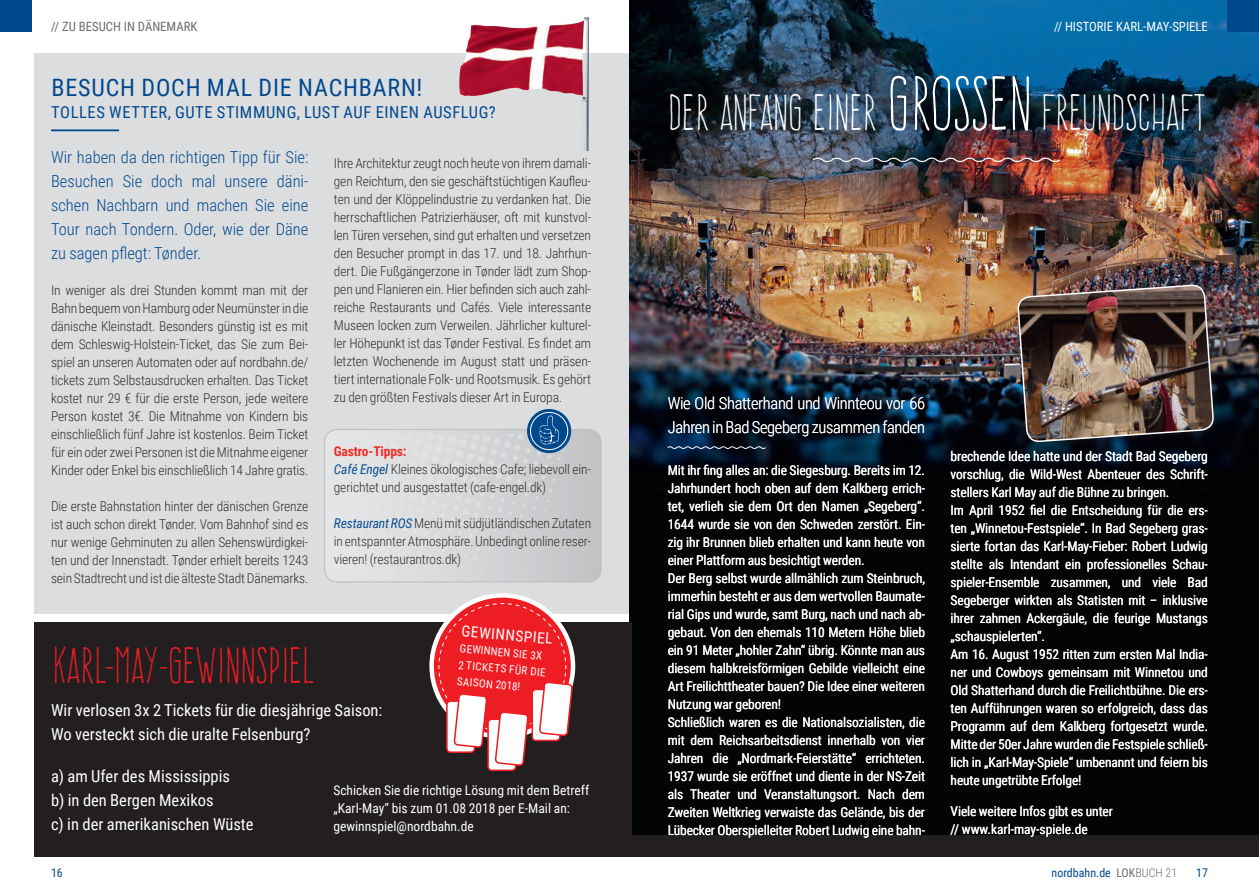
<style>
.page{position:relative;width:1259px;height:893px;background:#fff}
.page>*{position:absolute;margin:0;border:0;box-sizing:border-box;transform-origin:0 0}
.t1{font:44.55px "Frente H1";color:#fff}
.t2{font:44.55px "Frente H1";color:#ee1d23}
.t3{font:24px "Roboto Condensed";letter-spacing:.035em;color:#01498e}
.t4{font:16.5px/24px "Roboto Condensed";color:#fff}
.t5{font:300 16.5px/24px "Roboto Condensed";color:#01498e;text-align:justify}
.t6{font:300 16.5px/24px "Roboto Condensed";letter-spacing:-.02em;color:#fff}
.t7{font:16.5px "Roboto Condensed";letter-spacing:.035em;color:#01498e}
.t8{font:15.3px "Roboto Condensed";color:#fff}
.t9{font:13.5px/18px "Roboto Condensed";letter-spacing:-.01em;color:#fff}
.t10{font:300 13.5px/18px "Roboto Condensed";letter-spacing:-.01em;color:#312f30;text-align:justify}
.t11{font:12.75px "Roboto Condensed";color:#fff}
.t12{font:12.75px "Roboto Condensed";color:#6c6d70}
.t13{font:12px "Roboto Condensed";color:#01498e}
.t14{font:11.1px/16.4px "Roboto Condensed";color:#fff}
.s1{font-weight:700;color:#ee2d28}
.s2{font-weight:400;font-style:italic;color:#0d4f93}
.s3{font-size:66.9px}
.s4{color:#6c6d70}
.s5{font-weight:300;color:#6c6d70}
</style>
<div class="page">
<div style="left:34px;top:53px;width:1194px;height:560px;background:#dcdddf"></div>
<div style="left:0;top:0;width:31px;height:31px;background:#01498e"></div>
<div style="left:629px;top:0;width:630px;height:857px;background:#231f20"></div>
<img style="left:629px;top:0;width:630px;height:835px">
<div style="left:1228px;top:0;width:31px;height:31px;background:#01498e"></div>
<div style="left:1016px;top:283px;width:205px;height:166px;background:#231f20;opacity:.3"></div>
<img style="left:1017px;top:254px;width:196px;height:219px">
<svg style="left:667px;top:446px;width:99px;height:4px"></svg>
<div style="left:325px;top:429px;width:276px;height:153px;background:#c3c5c7;border-radius:13px"></div>
<hr style="left:51px;top:129px;width:68px;height:2px;background:#01498e">
<svg style="left:527px;top:409px;width:44px;height:44px"></svg>
<div style="left:530px;top:412px;width:38px;height:38px;border:1px solid #fff;border-radius:50%"></div>
<svg style="left:325px;top:415px;width:245px;height:168px"></svg>
<div style="left:34px;top:623px;width:597px;height:234px;background:#231f20"></div>
<svg style="left:432px;top:595px;width:141px;height:142px"></svg>
<svg style="left:438px;top:603px;width:135px;height:169px"></svg>
<img style="left:459px;top:16px;width:179px;height:135px">
<img style="left:811px;top:156px;width:250px;height:8px">
<p class="t12" style="left:51px;top:18px;width:148px">// ZU BESUCH IN DÄNEMARK</p>
<p class="t11" style="left:1054px;top:18px;width:155px">// HISTORIE KARL-MAY-SPIELE</p>
<h2 class="t3" style="left:51px;top:70px;width:372px">BESUCH DOCH MAL DIE NACHBARN!</h2>
<p class="t7" style="left:51px;top:101px;width:446px">TOLLES WETTER, GUTE STIMMUNG, LUST AUF EINEN AUSFLUG?</p>
<p class="t5" style="left:51px;top:144px;width:259px">Wir haben da den richtigen Tipp für Sie:<br>Besuchen Sie doch mal unsere däni&shy;schen Nachbarn und machen Sie eine Tour nach Tondern. Oder, wie der Däne zu sagen pflegt: Tønder.</p>
<p class="t10" style="left:51px;top:280px;width:259px">In weniger als drei Stunden kommt man mit der Bahn bequem von Hamburg oder Neumünster in die dänische Kleinstadt. Besonders günstig ist es mit dem Schleswig-Holstein-Ticket, das Sie zum Bei&shy;spiel an unseren Automaten oder auf nordbahn.de/ tickets zum Selbstausdrucken erhalten. Das Ticket kostet nur 29 € für die erste Person, jede weitere Person kostet 3€. Die Mitnahme von Kindern bis einschließlich fünf Jahre ist kostenlos. Beim Ticket für ein oder zwei Personen ist die Mitnahme eigener Kinder oder Enkel bis einschließlich 14 Jahre gratis.</p>
<p class="t10" style="left:51px;top:496px;width:259px">Die erste Bahnstation hinter der dänischen Grenze ist auch schon direkt Tønder. Vom Bahnhof sind es nur wenige Gehminuten zu allen Sehenswürdigkei&shy;ten und der Innenstadt. Tønder erhielt bereits 1243 sein Stadtrecht und ist die älteste Stadt Dänemarks.</p>
<p class="t10" style="left:334px;top:154px;width:259px">Ihre Architektur zeugt noch heute von ihrem damali&shy;gen Reichtum, den sie geschäftstüchtigen Kaufleu&shy;ten und der Klöppelindustrie zu verdanken hat. Die herrschaftlichen Patrizierhäuser, oft mit kunstvol&shy;len Türen versehen, sind gut erhalten und versetzen den Besucher prompt in das 17. und 18. Jahrhun&shy;dert. Die Fußgängerzone in Tønder lädt zum Shop&shy;pen und Flanieren ein. Hier befinden sich auch zahl&shy;reiche Restaurants und Cafés. Viele interessante Museen locken zum Verweilen. Jährlicher kulturel&shy;ler Höhepunkt ist das Tønder Festival. Es findet am letzten Wochenende im August statt und präsen&shy;tiert internationale Folk- und Rootsmusik. Es gehört zu den größten Festivals dieser Art in Europa.</p>
<p class="t10" style="left:334px;top:442px;width:259px;text-align:left"><span class="s1">Gastro-Tipps:<br></span><span class="s2">Café Engel</span> Kleines ökologisches Cafe; liebevoll ein&shy;gerichtet und ausgestattet (cafe-engel.dk)</p>
<p class="t10" style="left:334px;top:514px;width:259px"><span class="s2">Restaurant ROS</span> Menü mit südjütländischen Zutaten in entspannter Atmosphäre. Unbedingt online reser&shy;vieren! (restaurantros.dk)</p>
<h1 class="t2" style="left:51px;top:641px;width:263px">KARL-MAY-GEWINNSPIEL</h1>
<p class="t8" style="left:462px;top:620px;width:93px;rotate:5deg">GEWINNSPIEL</p>
<p class="t14" style="left:460px;top:640px;width:89px;rotate:5deg">GEWINNEN SIE 3X<br>2 TICKETS FÜR DIE<br>SAISON 2018!</p>
<p class="t4" style="left:51px;top:698px;width:333px">Wir verlosen 3x 2 Tickets für die diesjährige Saison:<br>Wo versteckt sich die uralte Felsenburg?</p>
<p class="t4" style="left:51px;top:764px;width:204px">a) am Ufer des Mississippis<br>b) in den Bergen Mexikos<br>c) in der amerikanischen Wüste</p>
<p class="t9" style="left:333px;top:781px;width:257px">Schicken Sie die richtige Lösung mit dem Betreff „Karl-May“ bis zum 01.08 2018 per E-Mail an: gewinnspiel@nordbahn.de</p>
<h1 class="t1" style="left:668px;top:87px;width:538px">DER ANFANG EINER <span class="s3">GROSSEN</span> FREUNDSCHAFT</h1>
<p class="t6" style="left:668px;top:390px;width:259px">Wie Old Shatterhand und Winnteou vor 66<br>Jahren in Bad Segeberg zusammen fanden</p>
<p class="t9" style="left:668px;top:461px;width:259px">Mit ihr fing alles an: die Siegesburg. Bereits im 12.<br>Jahrhundert hoch oben auf dem Kalkberg errich&shy;tet, verlieh sie dem Ort den Namen „Segeberg“.<br>1644 wurde sie von den Schweden zerstört. Ein&shy;zig ihr Brunnen blieb erhalten und kann heute von einer Plattform aus besichtigt werden.<br>Der Berg selbst wurde allmählich zum Steinbruch, immerhin besteht er aus dem wertvollen Baumate&shy;rial Gips und wurde, samt Burg, nach und nach ab&shy;gebaut. Von den ehemals 110 Metern Höhe blieb ein 91 Meter „hohler Zahn“ übrig. Könnte man aus diesem halbkreisförmigen Gebilde vielleicht eine Art Freilichttheater bauen? Die Idee einer weiteren Nutzung war geboren!<br>Schließlich waren es die Nationalsozialisten, die mit dem Reichsarbeitsdienst innerhalb von vier Jahren die „Nordmark-Feierstätte“ errichteten.<br>1937 wurde sie eröffnet und diente in der NS-Zeit als Theater und Veranstaltungsort. Nach dem Zweiten Weltkrieg verwaiste das Gelände, bis der Lübecker Oberspielleiter Robert Ludwig eine bahn-</p>
<p class="t9" style="left:950px;top:446px;width:259px">brechende Idee hatte und der Stadt Bad Segeberg vorschlug, die Wild-West Abenteuer des Schrift&shy;stellers Karl May auf die Bühne zu bringen.<br>Im April 1952 fiel die Entscheidung für die ers&shy;ten „Winnetou-Festspiele“. In Bad Segeberg gras&shy;sierte fortan das Karl-May-Fieber: Robert Ludwig stellte als Intendant ein professionelles Schau&shy;spieler-Ensemble zusammen, und viele Bad Segeberger wirkten als Statisten mit – inklusive ihrer zahmen Ackergäule, die feurige Mustangs „schauspielerten“.<br>Am 16. August 1952 ritten zum ersten Mal India&shy;ner und Cowboys gemeinsam mit Winnetou und Old Shatterhand durch die Freilichtbühne. Die ers&shy;ten Aufführungen waren so erfolgreich, dass das Programm auf dem Kalkberg fortgesetzt wurde.<br>Mitte der 50er Jahre wurden die Festspiele schließ&shy;lich in „Karl-May-Spiele“ umbenannt und feiern bis heute ungetrübte Erfolge!</p>
<p class="t9" style="left:950px;top:802px;width:164px">Viele weitere Infos gibt es unter // www.karl-may-spiele.de</p>
<p class="t13" style="left:51px;top:864px;width:13px">16</p>
<p class="t13" style="left:1051px;top:864px;width:127px">nordbahn.de <span class="s4">LOK</span><span class="s5">BUCH 21</span></p>
<p class="t13" style="left:1196px;top:864px;width:13px">17</p>
</div>
